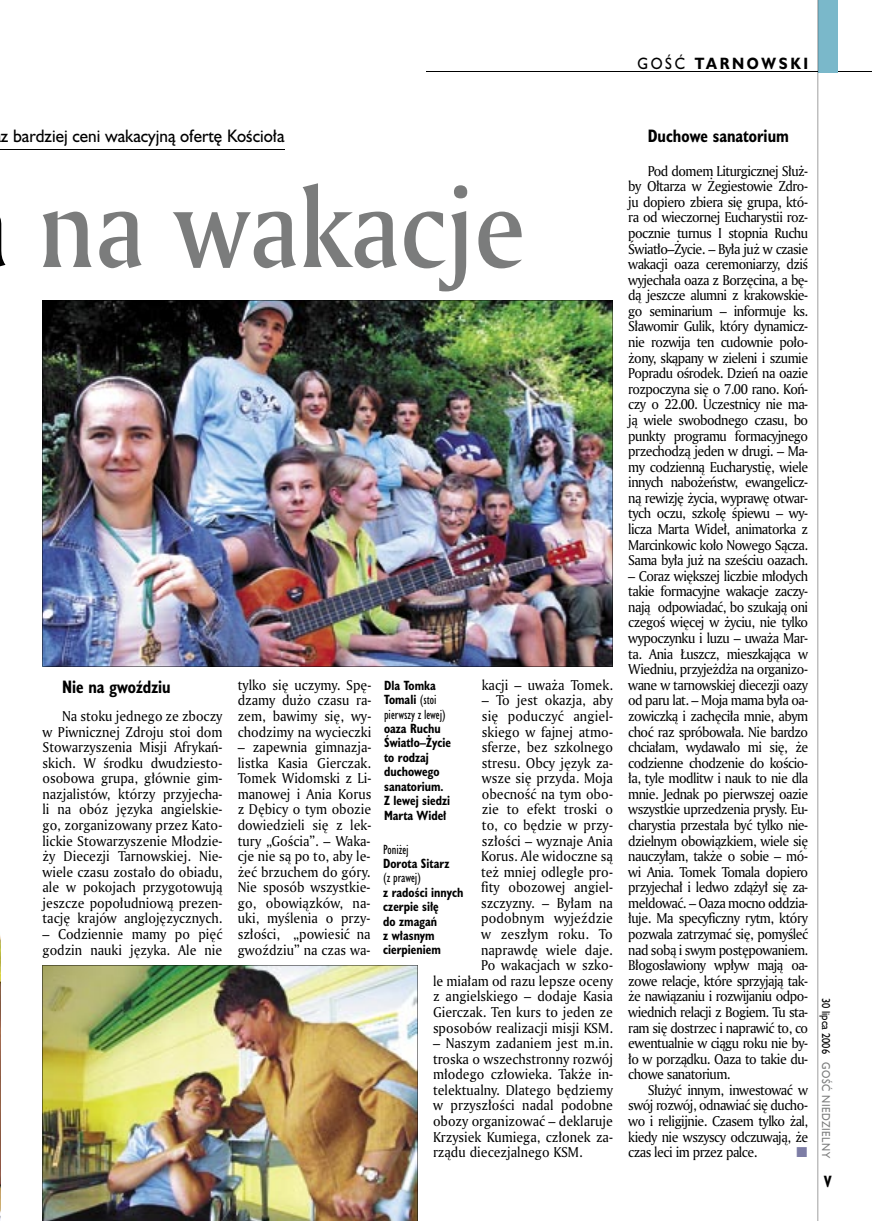
<style>
.page{position:relative;width:872px;height:1221px;background:#fff}
.page>*{position:absolute;margin:0;border:0;box-sizing:border-box;transform-origin:0 0}
.t1{font:108px "Amerigo Md PL";color:#7b7c7c;scale:.9 1}
.t2{font:16.5px "Humanst 521 PL";color:#000;scale:.94 1}
.t3{font:700 16.5px "Humanst 521 Cn PL";color:#000;scale:.94 1}
.t4{font:700 15px "Humanst 521 PL";letter-spacing:.2em;color:#000;scale:.9 1}
.t5{font:700 15px "Humanst 521 Cn PL";color:#000;scale:.94 1}
.t6{font:13.8px/15.6px "Amerigo PL";color:#000;text-align:justify;scale:.94 1}
.t7{font:700 12.3px/14.4px "Humanst 521 Cn PL";color:#000;scale:.94 1}
.t8{font:12.3px/14.4px "Humanst 521 Cn PL";color:#000;scale:.94 1}
.t9{font:10.5px "Humanst 521 PL";letter-spacing:.05em;color:#7b7c7c;scale:.9 1}
.t10{font:10.5px "Humanst 521 PL";color:#000;scale:.9 1}
.s1{font-weight:400}
.s2{font-weight:700}
</style>
<div class="page">
<hr style="left:425px;top:72px;width:447px;height:1px;background:#000">
<div style="left:818px;top:0;width:19px;height:72px;background:#7ab8ca"></div>
<hr style="left:817px;top:0;width:1px;height:1220px;background:#000">
<hr style="left:0;top:149px;width:284px;height:1px;background:#000">
<img style="left:43px;top:300px;width:570px;height:366px">
<img style="left:43px;top:965px;width:375px;height:255px">
<img style="left:0;top:935px;width:1px;height:285px">
<p class="t4" style="left:637px;top:53px;width:191px"><span class="s1">GOŚĆ</span> TARNOWSKI</p>
<p class="t2" style="left:1px;top:124px;width:303px">z bardziej ceni wakacyjną ofertę Kościoła</p>
<h1 class="t1" style="left:39px;top:156px;width:542px">na wakacje</h1>
<p class="t3" style="left:62px;top:675px;width:117px">Nie na gwoździu</p>
<p class="t6" style="left:43px;top:707px;width:193px;text-indent:20px">Na stoku jednego ze zboczy w Piwnicznej Zdroju stoi dom Stowarzyszenia Misji Afrykań&shy;skich. W środku dwudziesto&shy;osobowa grupa, głównie gim&shy;nazjalistów, którzy przyjecha&shy;li na obóz języka angielskie&shy;go, zorganizowany przez Kato&shy;lickie Stowarzyszenie Młodzie&shy;ży Diecezji Tarnowskiej. Nie&shy;wiele czasu zostało do obiadu, ale w pokojach przygotowują jeszcze popołudniową prezen&shy;tację krajów anglojęzycznych.</p>
<p class="t6" style="left:43px;top:925px;width:193px">– Codziennie mamy po pięć godzin nauki języka. Ale nie</p>
<p class="t6" style="left:238px;top:676px;width:144px">tylko się uczymy. Spę&shy;dzamy dużo czasu ra&shy;zem, bawimy się, wy&shy;chodzimy na wycieczki</p>
<p class="t6" style="left:238px;top:739px;width:144px">– zapewnia gimnazja&shy;listka Kasia Gierczak.<br>Tomek Widomski z Li&shy;manowej i Ania Korus z Dębicy o tym obozie dowiedzieli się z lek&shy;tury „Gościa”. – Waka&shy;cje nie są po to, aby le&shy;żeć brzuchem do góry.<br>Nie sposób wszystkie&shy;go, obowiązków, na&shy;uki, myślenia o przy&shy;szłości, „powiesić na gwoździu” na czas wa-</p>
<p class="t6" style="left:482px;top:676px;width:141px">kacji – uważa Tomek.</p>
<p class="t6" style="left:433px;top:692px;width:193px;text-align:right">– To jest okazja, aby<br>się poduczyć angiel-<br>skiego w fajnej atmo-<br>sferze, bez szkolnego<br>stresu. Obcy język za-<br>wsze się przyda. Moja obecność na tym obo-<br>zie to efekt troski o<br>to, co będzie w przy-<br>szłości – wyznaje Ania<br>Korus. Ale widoczne są<br>też mniej odległe pro-<br>fity obozowej angiel&shy;szczyzny. – Byłam na podobnym wyjeździe<br>w zeszłym roku. To naprawdę wiele daje.<br>Po wakacjach w szko-<br>le miałam od razu lepsze oceny z angielskiego – dodaje Kasia<br>Gierczak. Ten kurs to jeden ze sposobów realizacji misji KSM.</p>
<p class="t6" style="left:433px;top:1034px;width:193px">– Naszym zadaniem jest m.in. troska o wszechstronny rozwój młodego człowieka. Także in&shy;telektualny. Dlatego będziemy w przyszłości nadal podobne obozy organizować – deklaruje Krzysiek Kumiega, członek za&shy;rządu diecezjalnego KSM.</p>
<p class="t8" style="left:384px;top:678px;width:67px"><span class="s2">Dla Tomka<br>Tomali</span> (stoi pierwszy z lewej)</p>
<p class="t7" style="left:384px;top:721px;width:73px">oaza Ruchu<br>Światło–Życie to rodzaj duchowego sanatorium.<br>Z lewej siedzi<br>Marta Wideł</p>
<p class="t8" style="left:383px;top:841px;width:29px">Poniżej</p>
<p class="t7" style="left:383px;top:855px;width:72px">Dorota Sitarz</p>
<p class="t8" style="left:383px;top:870px;width:42px">(z prawej)</p>
<p class="t7" style="left:383px;top:884px;width:87px">z radości innych czerpie siłę<br>do zmagań<br>z własnym cierpieniem</p>
<p class="t3" style="left:648px;top:125px;width:152px">Duchowe sanatorium</p>
<p class="t6" style="left:628px;top:162px;width:193px;text-indent:20px">Pod domem Liturgicznej Służ&shy;by Ołtarza w Żegiestowie Zdro&shy;ju dopiero zbiera się grupa, któ&shy;ra od wieczornej Eucharystii roz&shy;pocznie turnus I stopnia Ruchu Światło–Życie. – Była już w czasie wakacji oaza ceremoniarzy, dziś wyjechała oaza z Borzęcina, a bę&shy;dą jeszcze alumni z krakowskie&shy;go seminarium – informuje ks.<br>Sławomir Gulik, który dynamicz&shy;nie rozwija ten cudownie poło&shy;żony, skąpany w zieleni i szumie Popradu ośrodek. Dzień na oazie rozpoczyna się o 7.00 rano. Koń&shy;czy o 22.00. Uczestnicy nie ma&shy;ją wiele swobodnego czasu, bo punkty programu formacyjnego przechodzą jeden w drugi. – Ma&shy;my codzienną Eucharystię, wiele innych nabożeństw, ewangelicz&shy;ną rewizję życia, wyprawę otwar&shy;tych oczu, szkołę śpiewu – wy&shy;licza Marta Wideł, animatorka z Marcinkowic koło Nowego Sącza.<br>Sama była już na sześciu oazach.</p>
<p class="t6" style="left:628px;top:567px;width:193px">– Coraz większej liczbie młodych takie formacyjne wakacje zaczy&shy;nają odpowiadać, bo szukają oni czegoś więcej w życiu, nie tylko wypoczynku i luzu – uważa Mar&shy;ta. Ania Łuszcz, mieszkająca w Wiedniu, przyjeżdża na organizo&shy;wane w tarnowskiej diecezji oazy od paru lat. – Moja mama była oa&shy;zowiczką i zachęciła mnie, abym choć raz spróbowała. Nie bardzo chciałam, wydawało mi się, że codzienne chodzenie do kościo&shy;ła, tyle modlitw i nauk to nie dla mnie. Jednak po pierwszej oazie wszystkie uprzedzenia prysły. Eu&shy;charystia przestała być tylko nie&shy;dzielnym obowiązkiem, wiele się nauczyłam, także o sobie – mó&shy;wi Ania. Tomek Tomala dopiero przyjechał i ledwo zdążył się za&shy;meldować. – Oaza mocno oddzia&shy;łuje. Ma specyficzny rytm, który pozwala zatrzymać się, pomyśleć nad sobą i swym postępowaniem.<br>Błogosławiony wpływ mają oa&shy;zowe relacje, które sprzyjają tak&shy;że nawiązaniu i rozwijaniu odpo&shy;wiednich relacji z Bogiem. Tu sta&shy;ram się dostrzec i naprawić to, co ewentualnie w ciągu roku nie by&shy;ło w porządku. Oaza to takie du&shy;chowe sanatorium.</p>
<p class="t6" style="left:628px;top:1081px;width:193px;text-indent:20px">Służyć innym, inwestować w swój rozwój, odnawiać się ducho&shy;wo i religijnie. Czasem tylko żal, kiedy nie wszyscy odczuwają, że czas leci im przez palce.</p>
<p class="t10" style="left:833px;top:997px;width:64px;rotate:90deg">30 lipca 2006</p>
<p class="t9" style="left:833px;top:1062px;width:108px;rotate:90deg">GOŚĆ NIEDZIELNY</p>
<p class="t5" style="left:824px;top:1171px;width:9px">V</p>
</div>
